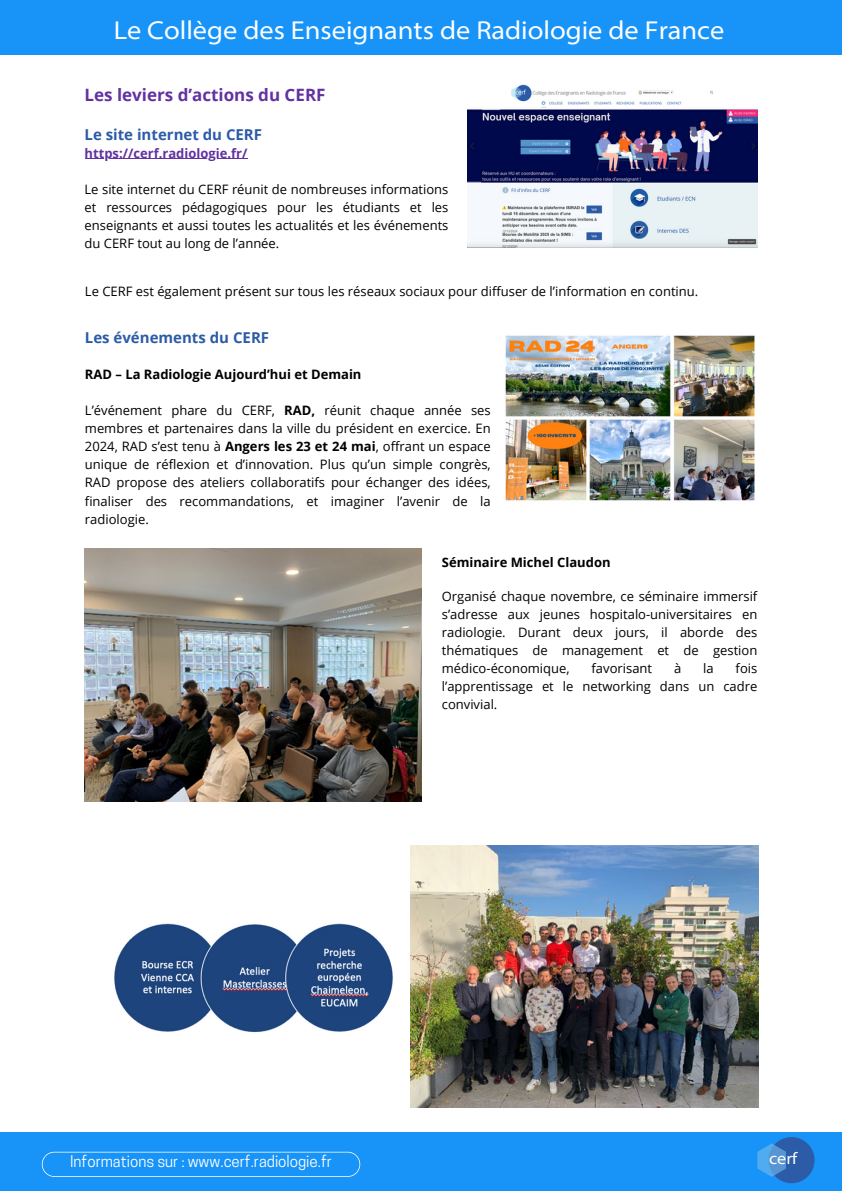
<style>
.page{position:relative;width:842px;height:1191px;background:#fff}
.page>*{position:absolute;margin:0;border:0;box-sizing:border-box;transform-origin:0 0}
.t1{font:semi-expanded 26px "Myriad Pro";color:#fff}
.t2{font:700 17px "Open Sans";color:#6231a2}
.t3{font:semi-expanded 16.6px "Myriad Pro";color:#fff}
.t4{font:15.2px "Cooper Hewitt";color:#fff}
.t5{font:700 15px "Open Sans";color:#2c5ba7}
.t6{font:13px/18px "Open Sans";color:#000;text-align:justify}
.t7{font:700 13px "Open Sans";color:#000}
.t8{font:700 13px "Open Sans";color:#6231a2}
.s1{font-weight:700}
</style>
<div class="page">
<div style="left:0;top:0;width:842px;height:1190px;background:#1893f8"></div>
<div style="left:768px;top:1136px;width:47px;height:46px;background:#2c5ba7;border-radius:50%"></div>
<svg style="left:757px;top:1143px;width:29px;height:33px"></svg>
<svg style="left:42px;top:1151px;width:318px;height:25px"></svg>
<div style="left:0;top:56px;width:842px;height:1075px;background:#fff"></div>
<hr style="left:85px;top:158px;width:163px;height:1px;background:#6231a2">
<img style="left:505px;top:335px;width:250px;height:166px">
<img style="left:84px;top:548px;width:338px;height:253px">
<img style="left:410px;top:845px;width:348px;height:261px">
<img style="left:468px;top:84px;width:289px;height:163px">
<img style="left:114px;top:923px;width:279px;height:110px">
<p class="t1" style="left:114px;top:20px;width:612px">Le Collège des Enseignants de Radiologie de France</p>
<h1 class="t2" style="left:85px;top:82px;width:242px">Les leviers d’actions du CERF</h1>
<h2 class="t5" style="left:85px;top:123px;width:179px">Le site internet du CERF</h2>
<h5 class="t8" style="left:85px;top:144px;width:164px">https://cerf.radiologie.fr/</h5>
<h5 class="t6" style="left:85px;top:179px;width:365px">Le site internet du CERF réunit de nombreuses informations et ressources pédagogiques pour les étudiants et les</h5>
<p class="t6" style="left:85px;top:215px;width:365px">enseignants et aussi toutes les actualités et les événements du CERF tout au long de l’année.</p>
<p class="t6" style="left:85px;top:281px;width:615px">Le CERF est également présent sur tous les réseaux sociaux pour diffuser de l’information en continu.</p>
<h5 class="t5" style="left:85px;top:327px;width:186px">Les événements du CERF</h5>
<p class="t7" style="left:85px;top:365px;width:278px">RAD – La Radiologie Aujourd’hui et Demain</p>
<p class="t6" style="left:85px;top:401px;width:407px">L’événement phare du CERF, <span class="s1">RAD,</span> réunit chaque année ses membres et partenaires dans la ville du président en exercice. En 2024, RAD s’est tenu à <span class="s1">Angers les 23 et 24 mai</span>, offrant un espace unique de réflexion et d’innovation. Plus qu’un simple congrès, RAD propose des ateliers collaboratifs pour échanger des idées, finaliser des recommandations, et imaginer l’avenir de la radiologie.</p>
<h5 class="t7" style="left:442px;top:553px;width:170px">Séminaire Michel Claudon</h5>
<p class="t6" style="left:442px;top:587px;width:317px">Organisé chaque novembre, ce séminaire immersif s’adresse aux jeunes hospitalo-universitaires en radiologie. Durant deux jours, il aborde des thématiques de management et de gestion médico-économique,</p>
<p class="t6" style="left:592px;top:659px;width:62px">favorisant</p>
<p class="t6" style="left:674px;top:659px;width:9px">à</p>
<p class="t6" style="left:703px;top:659px;width:12px">la</p>
<p class="t6" style="left:442px;top:659px;width:317px;text-indent:294px">fois l’apprentissage et le networking dans un cadre convivial.</p>
<h4 class="t4" style="left:70px;top:1155px;width:263px">Informations sur : www.cerf.radiologie.fr</h4>
<p class="t3" style="left:769px;top:1151px;width:30px">cerf</p>
</div>
